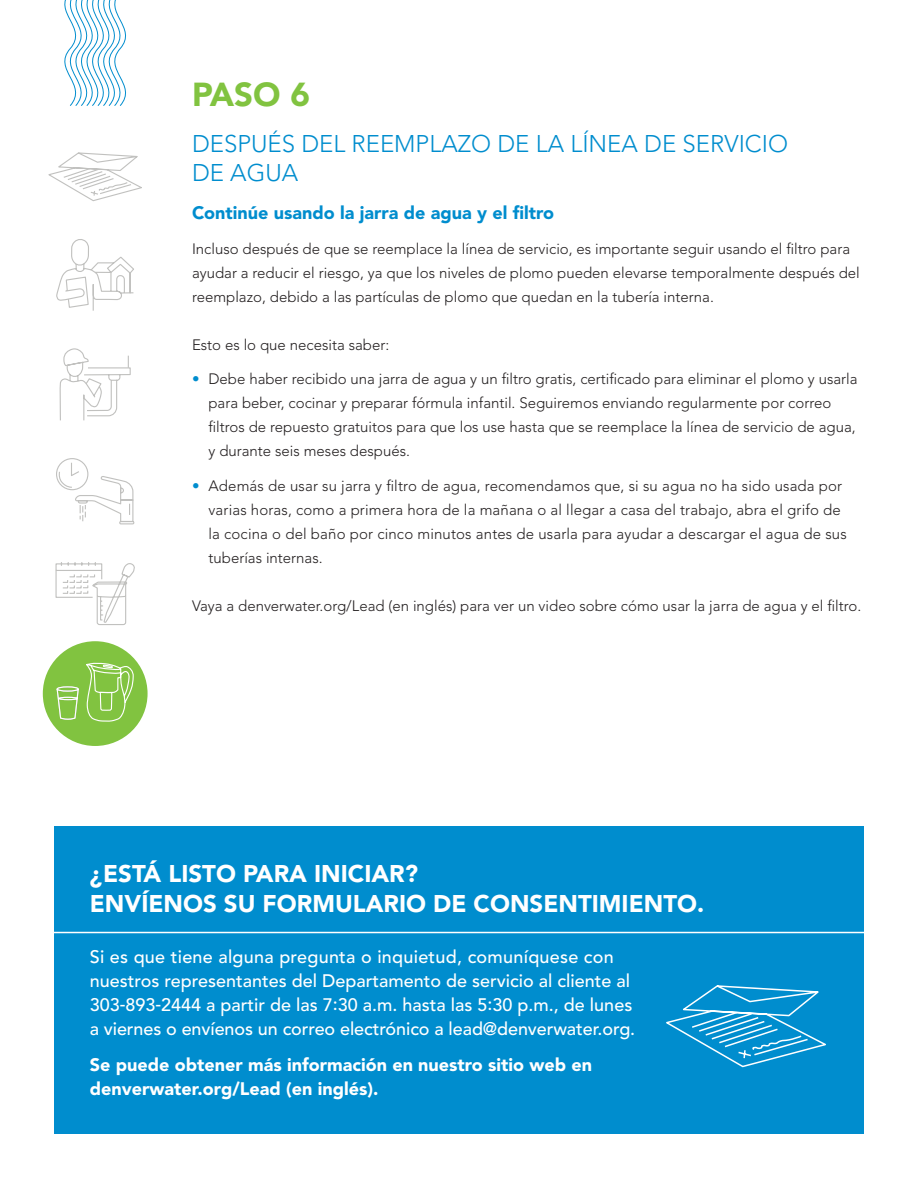
<style>
.page{position:relative;width:918px;height:1188px;background:#fff}
.page>*{position:absolute;margin:0;border:0;box-sizing:border-box;transform-origin:0 0}
.t1{font:900 33px "Avenir LT Std";color:#81c340}
.t2{font:900 24px/30px "Avenir LT Std";color:#fff}
.t3{font:300 24px/28.8px "Avenir LT Std";color:#008dce}
.t4{font:500 18px/24px "Avenir LT Std";color:#fff}
.t5{font:900 18px/24px "Avenir LT Std";color:#fff}
.t6{font:900 18px "Avenir LT Std";color:#008dce}
.t7{font:300 15px/24px "Avenir LT Std";color:#231f20}
.s1{color:#008dce}
</style>
<div class="page">
<div style="left:54px;top:826px;width:810px;height:308px;background:#008dce"></div>
<svg style="left:666px;top:985px;width:160px;height:83px"></svg>
<hr style="left:54px;top:932px;width:810px;height:1px;background:#fff">
<svg style="left:64px;top:0;width:62px;height:106px"></svg>
<svg style="left:56px;top:239px;width:78px;height:72px"></svg>
<svg style="left:59px;top:348px;width:72px;height:73px"></svg>
<svg style="left:55px;top:562px;width:80px;height:63px"></svg>
<svg style="left:56px;top:458px;width:79px;height:67px"></svg>
<div style="left:43px;top:641px;width:105px;height:105px;background:#81c340;border-radius:50%"></div>
<svg style="left:48px;top:152px;width:94px;height:49px"></svg>
<svg style="left:56px;top:686px;width:23px;height:52px"></svg>
<svg style="left:86px;top:662px;width:47px;height:60px"></svg>
<h1 class="t1" style="left:192px;top:74px;width:119px">PASO 6</h1>
<h2 class="t3" style="left:192px;top:130px;width:598px">DESPUÉS DEL REEMPLAZO DE LA LÍNEA DE SERVICIO<br>DE AGUA</h2>
<p class="t6" style="left:192px;top:202px;width:364px">Continúe usando la jarra de agua y el filtro</p>
<p class="t7" style="left:192px;top:236px;width:669px">Incluso después de que se reemplace la línea de servicio, es importante seguir usando el filtro para ayudar a reducir el riesgo, ya que los niveles de plomo pueden elevarse temporalmente después del reemplazo, debido a las partículas de plomo que quedan en la tubería interna.</p>
<p class="t7" style="left:192px;top:332px;width:199px">Esto es lo que necesita saber:</p>
<p class="t7" style="left:208px;top:367px;width:651px;text-indent:-16px"><span class="s1">•</span> Debe haber recibido una jarra de agua y un filtro gratis, certificado para eliminar el plomo y usarla para beber, cocinar y preparar fórmula infantil. Seguiremos enviando regularmente por correo filtros de repuesto gratuitos para que los use hasta que se reemplace la línea de servicio de agua, y durante seis meses después.</p>
<p class="t7" style="left:208px;top:474px;width:640px;text-indent:-16px"><span class="s1">•</span> Además de usar su jarra y filtro de agua, recomendamos que, si su agua no ha sido usada por varias horas, como a primera hora de la mañana o al llegar a casa del trabajo, abra el grifo de la cocina o del baño por cinco minutos antes de usarla para ayudar a descargar el agua de sus tuberías internas.</p>
<p class="t7" style="left:192px;top:594px;width:671px">Vaya a denverwater.org/Lead (en inglés) para ver un video sobre cómo usar la jarra de agua y el filtro.</p>
<h2 class="t2" style="left:90px;top:859px;width:616px">¿ESTÁ LISTO PARA INICIAR?<br>ENVÍENOS SU FORMULARIO DE CONSENTIMIENTO.</h2>
<p class="t4" style="left:90px;top:945px;width:547px">Si es que tiene alguna pregunta o inquietud, comuníquese con nuestros representantes del Departamento de servicio al cliente al 303-893-2444 a partir de las 7:30 a.m. hasta las 5:30 p.m., de lunes a viernes o envíenos un correo electrónico a lead@denverwater.org.</p>
<p class="t5" style="left:90px;top:1053px;width:504px">Se puede obtener más información en nuestro sitio web en denverwater.org/Lead (en inglés).</p>
</div>
